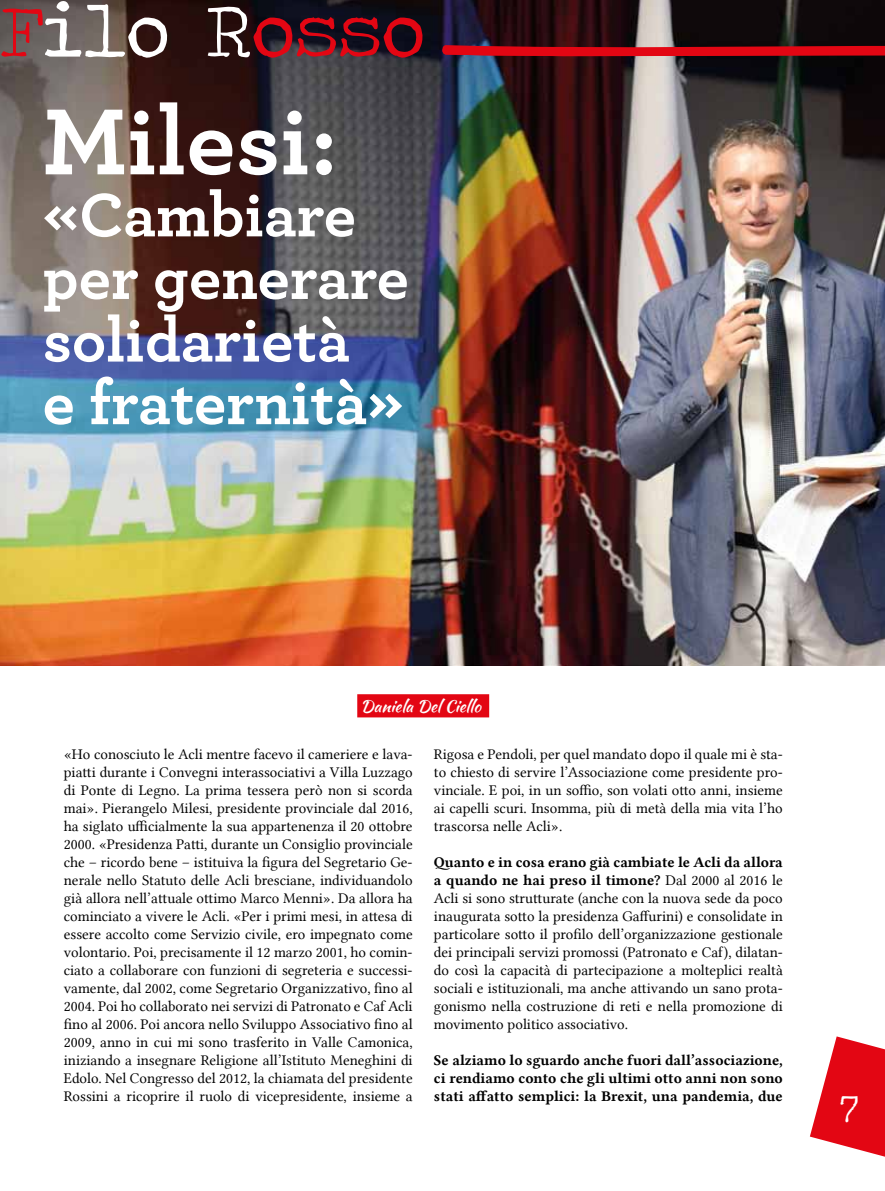
<style>
.page{position:relative;width:885px;height:1191px;background:#fff}
.page>*{position:absolute;margin:0;border:0;box-sizing:border-box;transform-origin:0 0}
.t1{font:700 98.25px "Archer";color:#fff}
.t2{font:78px "Traveling Typewriter";color:#e30613}
.t3{font:700 64.35px/62.6px "Archer";color:#fff}
.t4{font:39px "Traveling Typewriter";color:#fff;scale:1.1 1}
.t5{font:16.5px "Kaushan Script";color:#fff}
.t6{font:15px/18px "Lin Libertine";color:#000;text-align:justify}
.t7{font:15px/18px "Lin Libertine B";color:#000}
.s1{color:#fff}
.s2{font-family:"Lin Libertine"}
</style>
<div class="page">
<svg style="left:809px;top:1036px;width:75px;height:121px"></svg>
<img style="left:0;top:0;width:884px;height:665px">
<svg style="left:441px;top:42px;width:443px;height:16px;background:#94111b"></svg>
<div style="left:357px;top:694px;width:132px;height:23px;background:#e30613"></div>
<h2 class="t2" style="left:0;top:-20px;width:426px">F<span class="s1">ilo R</span>osso</h2>
<h1 class="t1" style="left:43px;top:64px;width:296px">Milesi:</h1>
<h3 class="t3" style="left:43px;top:179px;width:368px">«Cambiare per generare solidarietà<br>e fraternità»</h3>
<p class="t5" style="left:360px;top:694px;width:122px">Daniela Del Ciello</p>
<p class="t6" style="left:64px;top:745px;width:350px">«Ho conosciuto le Acli mentre facevo il cameriere e lava&shy;piatti durante i Convegni interassociativi a Villa Luzzago di Ponte di Legno. La prima tessera però non si scorda mai». Pierangelo Milesi, presidente provinciale dal 2016, ha siglato ufficialmente la sua appartenenza il 20 ottobre 2000. «Presidenza Patti, durante un Consiglio provinciale che – ricordo bene – istituiva la figura del Segretario Ge&shy;nerale nello Statuto delle Acli bresciane, individuandolo già allora nell’attuale ottimo Marco Menni». Da allora ha cominciato a vivere le Acli. «Per i primi mesi, in attesa di essere accolto come Servizio civile, ero impegnato come volontario. Poi, precisamente il 12 marzo 2001, ho comin&shy;ciato a collaborare con funzioni di segreteria e successi&shy;vamente, dal 2002, come Segretario Organizzativo, fino al 2004. Poi ho collaborato nei servizi di Patronato e Caf Acli fino al 2006. Poi ancora nello Sviluppo Associativo fino al 2009, anno in cui mi sono trasferito in Valle Camonica, iniziando a insegnare Religione all’Istituto Meneghini di Edolo. Nel Congresso del 2012, la chiamata del presidente Rossini a ricoprire il ruolo di vicepresidente, insieme a</p>
<p class="t6" style="left:434px;top:745px;width:350px">Rigosa e Pendoli, per quel mandato dopo il quale mi è sta&shy;to chiesto di servire l’Associazione come presidente pro&shy;vinciale. E poi, in un soffio, son volati otto anni, insieme ai capelli scuri. Insomma, più di metà della mia vita l’ho trascorsa nelle Acli».</p>
<p class="t7" style="left:434px;top:852px;width:350px">Quanto e in cosa erano già cambiate le Acli da allora a quando ne hai preso il timone? <span class="s2">Dal 2000 al 2016 le</span></p>
<p class="t6" style="left:434px;top:889px;width:350px">Acli si sono strutturate (anche con la nuova sede da poco inaugurata sotto la presidenza Gaffurini) e consolidate in particolare sotto il profilo dell’organizzazione gestionale dei principali servizi promossi (Patronato e Caf), dilatan&shy;do così la capacità di partecipazione a molteplici realtà sociali e istituzionali, ma anche attivando un sano prota&shy;gonismo nella costruzione di reti e nella promozione di movimento politico associativo.</p>
<p class="t7" style="left:434px;top:1050px;width:350px;text-align:justify">Se alziamo lo sguardo anche fuori dall’associazione, ci rendiamo conto che gli ultimi otto anni non sono stati affatto semplici: la Brexit, una pandemia, due</p>
<h3 class="t4" style="left:839px;top:1083px;width:19px">7</h3>
</div>
